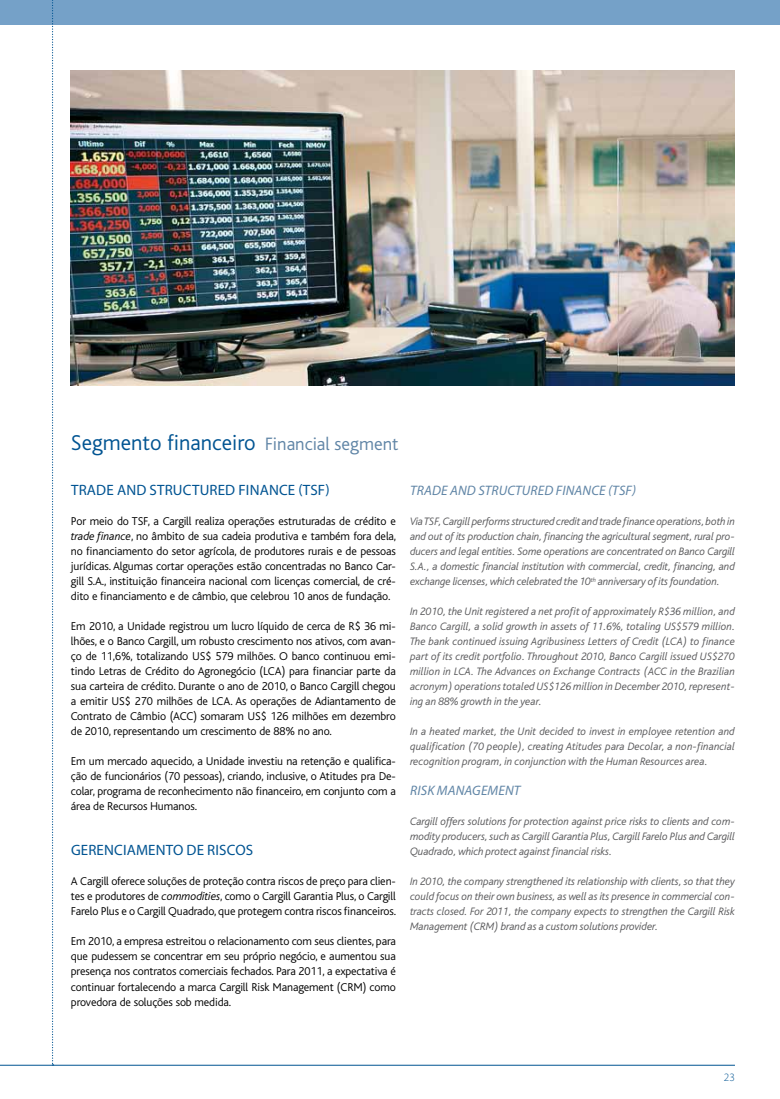
<style>
.page{position:relative;width:780px;height:1099px;background:#fff}
.page>*{position:absolute;margin:0;border:0;box-sizing:border-box;transform-origin:0 0}
.t1{font:300 22.5px "Bliss";color:#005492}
.t2{font:15px "Myriad Pro";letter-spacing:.01em;color:#005492}
.t3{font:italic 13.75px "Myriad Pro";letter-spacing:.01em;color:#6085a6}
.t4{font:300 11.88px/15px "Bliss";letter-spacing:-.01em;color:#000;text-align:justify}
.t5{font:italic 300 11.25px/15px "Bliss";letter-spacing:-.01em;color:#58585a;text-align:justify}
.t6{font:300 11.25px "Myriad Pro";color:#005492}
.s1{font-size:18.75px;color:#6085a6}
.s2{font-style:italic}
</style>
<div class="page">
<hr style="left:0;top:1064px;width:735px;height:1px;background:#005492">
<div style="left:0;top:0;width:780px;height:25px;background:#75a1c8"></div>
<img style="left:71px;top:71px;width:664px;height:315px">
<svg style="left:52px;top:0;width:2px;height:1065px"></svg>
<h1 class="t1" style="left:71px;top:431px;width:329px">Segmento financeiro <span class="s1">Financial segment</span></h1>
<p class="t2" style="left:71px;top:481px;width:260px">TRADE AND STRUCTURED FINANCE (TSF)</p>
<p class="t4" style="left:71px;top:514px;width:327px">Por meio do TSF, a Cargill realiza operações estruturadas de crédito e <span class="s2">trade finance</span>, no âmbito de sua cadeia produtiva e também fora dela, no financiamento do setor agrícola, de produtores rurais e de pessoas jurídicas. Algumas cortar operações estão concentradas no Banco Car&shy;gill S.A., instituição financeira nacional com licenças comercial, de cré&shy;dito e financiamento e de câmbio, que celebrou 10 anos de fundação.</p>
<p class="t4" style="left:71px;top:619px;width:326px">Em 2010, a U nidade registrou um lucro líquido de cerca de R$ 36 mi&shy;lhões, e o Banco Cargill, um robusto crescimento nos ativos, com avan&shy;ço de 11,6%, totalizando U S$ 579 milhões. O banco continuou emi&shy;tindo Letras de Crédito do Agronegócio (LCA) para financiar parte da sua carteira de crédito. Durante o ano de 2010, o Banco Cargill chegou a emitir U S$ 270 milhões de LCA. As operações de Adiantamento de Contrato de Câmbio (ACC) somaram U S$ 126 milhões em dezembro de 2010, representando um crescimento de 88% no ano.</p>
<p class="t4" style="left:71px;top:754px;width:326px">Em um mercado aquecido, a U nidade investiu na retenção e qualifica&shy;ção de funcionários (70 pessoas), criando, inclusive, o Atitudes pra De&shy;colar, programa de reconhecimento não financeiro, em conjunto com a área de Recursos Humanos.</p>
<p class="t2" style="left:71px;top:841px;width:184px">GERENCIAMENTO DE RISCOS</p>
<p class="t4" style="left:71px;top:874px;width:327px">A Cargill oferece soluções de proteção contra riscos de preço para clien&shy;tes e produtores de <span class="s2">commodities</span>, como o Cargill Garantia Plus, o Cargill Farelo Plus e o Cargill Quadrado, que protegem contra riscos financeiros.</p>
<p class="t4" style="left:71px;top:934px;width:326px">Em 2010, a empresa estreitou o relacionamento com seus clientes, para que pudessem se concentrar em seu próprio negócio, e aumentou sua presença nos contratos comerciais fechados. Para 2011, a expectativa é continuar fortalecendo a marca Cargill Risk Management (CRM) como provedora de soluções sob medida.</p>
<p class="t3" style="left:410px;top:482px;width:227px">TRADE AND STRUCTURED FINANCE (TSF)</p>
<p class="t5" style="left:410px;top:514px;width:326px">Via TSF, Cargill performs structured credit and trade finance operations, both in and out of its production chain, financing the agricultural segment, rural pro&shy;ducers and legal entities. Some operations are concentrated on Banco Cargill S.A., a domestic financial institution with commercial, credit, financing, and exchange licenses, which celebrated the 10<sup>th</sup> anniversary of its foundation.</p>
<p class="t5" style="left:410px;top:604px;width:327px">In 2010, the Unit registered a net profit of approximately R$36 million, and Banco Cargill, a solid growth in assets of 11.6%, totaling US$579 million.<br>The bank continued issuing Agribusiness Letters of Credit (LCA) to finance part of its credit portfolio. Throughout 2010, Banco Cargill issued US$270 million in LCA. The Advances on Exchange Contracts (ACC in the Brazilian acronym) operations totaled US$126 million in December 2010, represent&shy;ing an 88% growth in the year.</p>
<p class="t5" style="left:410px;top:724px;width:326px">In a heated market, the Unit decided to invest in employee retention and qualification (70 people), creating Atitudes para Decolar, a non-financial recognition program, in conjunction with the Human Resources area.</p>
<p class="t3" style="left:410px;top:782px;width:112px">RISK MANAGEMENT</p>
<p class="t5" style="left:410px;top:814px;width:326px">Cargill offers solutions for protection against price risks to clients and com&shy;modity producers, such as Cargill Garantia Plus, Cargill Farelo Plus and Cargill Quadrado, which protect against financial risks.</p>
<p class="t5" style="left:410px;top:874px;width:326px">In 2010, the company strengthened its relationship with clients, so that they could focus on their own business, as well as its presence in commercial con&shy;tracts closed. For 2011, the company expects to strengthen the Cargill Risk Management (CRM) brand as a custom solutions provider.</p>
<p class="t6" style="left:724px;top:1069px;width:12px">23</p>
</div>
